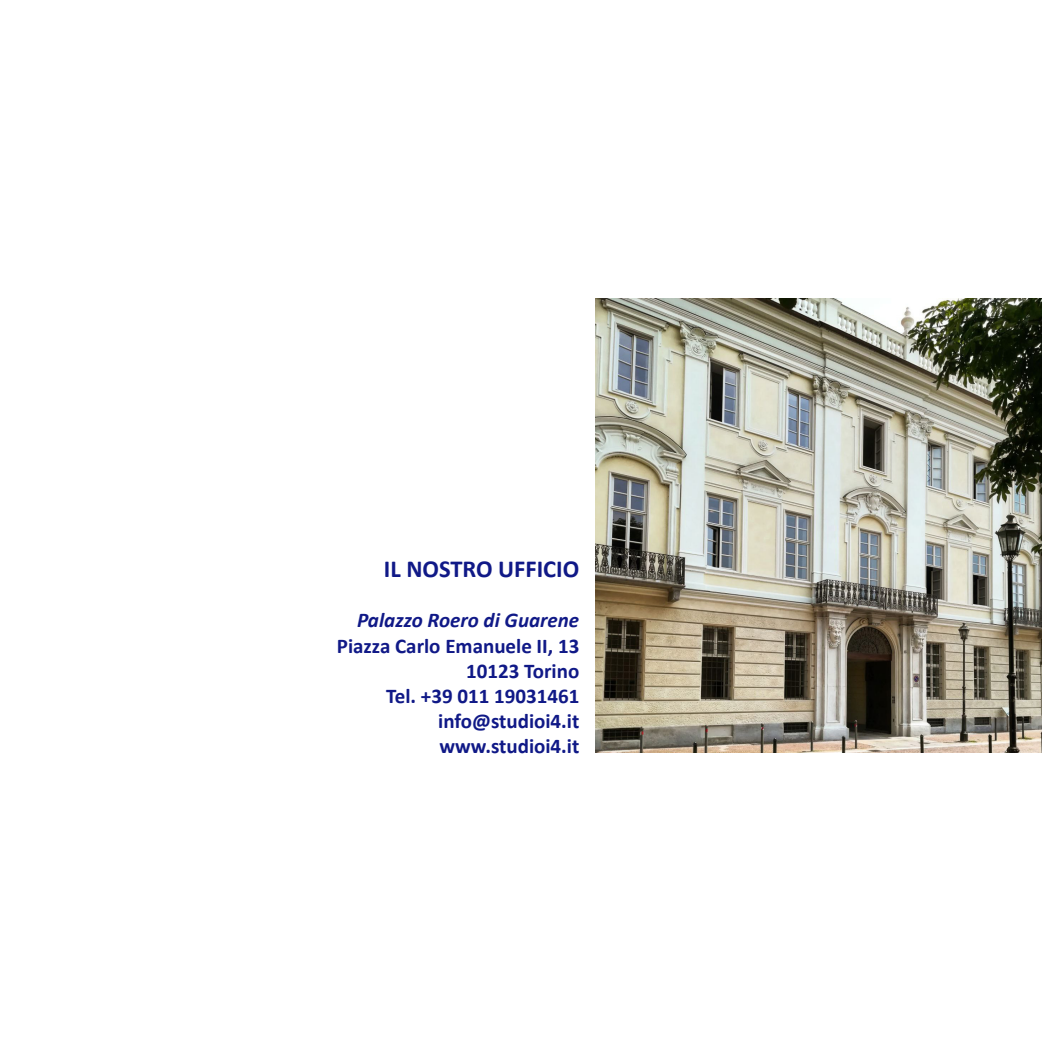
<style>
.page{position:relative;width:1042px;height:1042px;background:#fff}
.page>*{position:absolute;margin:0;border:0;box-sizing:border-box;transform-origin:0 0}
.t1{font:700 24.5px "Calibri";color:#101987}
.t2{font:700 21px "Calibri";color:#101987}
.t3{font:italic 700 21px "Calibri";color:#101987}
</style>
<div class="page">
<img style="left:595px;top:298px;width:447px;height:455px">
<p class="t1" style="left:384px;top:551px;width:197px">IL NOSTRO UFFICIO</p>
<p class="t3" style="left:357px;top:605px;width:224px">Palazzo Roero di Guarene</p>
<p class="t2" style="left:337px;top:631px;width:244px">Piazza Carlo Emanuele II, 13</p>
<p class="t2" style="left:466px;top:656px;width:115px">10123 Torino</p>
<p class="t2" style="left:386px;top:681px;width:195px">Tel. +39 011 19031461</p>
<p class="t2" style="left:438px;top:706px;width:143px">info@studioi4.it</p>
<p class="t2" style="left:439px;top:731px;width:141px">www.studioi4.it</p>
</div>
